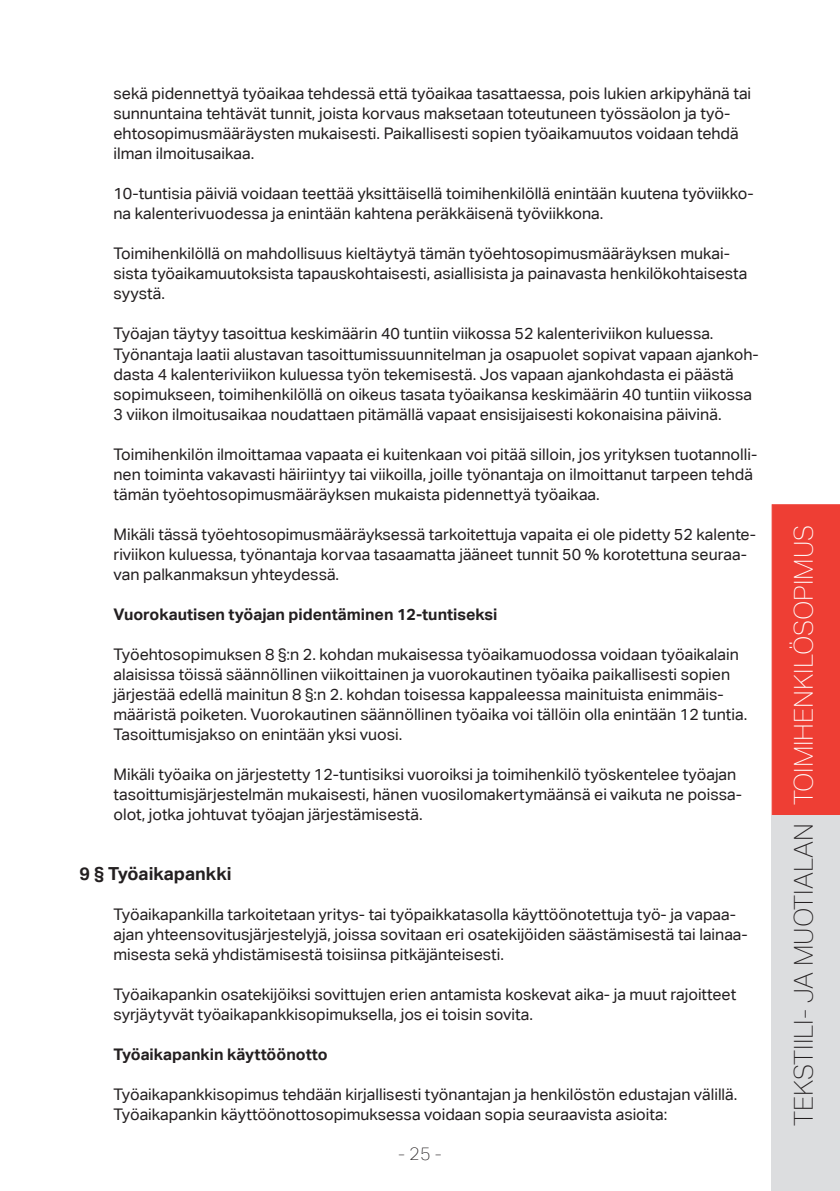
<style>
.page{position:relative;width:840px;height:1191px;background:#fff}
.page>*{position:absolute;margin:0;border:0;box-sizing:border-box;transform-origin:0 0}
.t1{font:100 26px "Aktiv Grotesk";color:#231f20}
.t2{font:700 18px "Aktiv Grotesk";color:#231f20}
.t3{font:100 18px "Aktiv Grotesk";color:#231f20}
.t4{font:16px/20px "Aktiv Grotesk";color:#231f20}
.t5{font:700 16px "Aktiv Grotesk";color:#231f20}
.s1{color:#fff}
</style>
<div class="page">
<div style="left:771px;top:504px;width:68px;height:311px;background:#ee3e34"></div>
<div style="left:771px;top:815px;width:68px;height:376px;background:#dcdddf"></div>
<p class="t4" style="left:113px;top:84px;width:639px">sekä pidennettyä työaikaa tehdessä että työaikaa tasattaessa, pois lukien arkipyhänä tai sunnuntaina tehtävät tunnit, joista korvaus maksetaan toteutuneen työssäolon ja työ&shy;ehtosopimusmääräysten mukaisesti. Paikallisesti sopien työaikamuutos voidaan tehdä ilman ilmoitusaikaa.</p>
<p class="t4" style="left:113px;top:184px;width:641px">10-tuntisia päiviä voidaan teettää yksittäisellä toimihenkilöllä enintään kuutena työviikko&shy;na kalenterivuodessa ja enintään kahtena peräkkäisenä työviikkona.</p>
<p class="t4" style="left:113px;top:244px;width:635px">Toimihenkilöllä on mahdollisuus kieltäytyä tämän työehtosopimusmääräyksen mukai&shy;sista työaikamuutoksista tapauskohtaisesti, asiallisista ja painavasta henkilökohtaisesta syystä.</p>
<p class="t4" style="left:113px;top:324px;width:646px">Työajan täytyy tasoittua keskimäärin 40 tuntiin viikossa 52 kalenteriviikon kuluessa.<br>Työnantaja laatii alustavan tasoittumissuunnitelman ja osapuolet sopivat vapaan ajankoh&shy;dasta 4 kalenteriviikon kuluessa työn tekemisestä. Jos vapaan ajankohdasta ei päästä sopimukseen, toimihenkilöllä on oikeus tasata työaikansa keskimäärin 40 tuntiin viikossa 3 viikon ilmoitusaikaa noudattaen pitämällä vapaat ensisijaisesti kokonaisina päivinä.</p>
<p class="t4" style="left:113px;top:444px;width:645px">Toimihenkilön ilmoittamaa vapaata ei kuitenkaan voi pitää silloin, jos yrityksen tuotannolli&shy;nen toiminta vakavasti häiriintyy tai viikoilla, joille työnantaja on ilmoittanut tarpeen tehdä tämän työehtosopimusmääräyksen mukaista pidennettyä työaikaa.</p>
<p class="t4" style="left:113px;top:524px;width:643px">Mikäli tässä työehtosopimusmääräyksessä tarkoitettuja vapaita ei ole pidetty 52 kalente&shy;riviikon kuluessa, työnantaja korvaa tasaamatta jääneet tunnit 50 % korotettuna seuraa&shy;van palkanmaksun yhteydessä.</p>
<p class="t5" style="left:113px;top:604px;width:385px">Vuorokautisen työajan pidentäminen 12-tuntiseksi</p>
<p class="t4" style="left:113px;top:644px;width:635px">Työehtosopimuksen 8 §:n 2. kohdan mukaisessa työaikamuodossa voidaan työaikalain alaisissa töissä säännöllinen viikoittainen ja vuorokautinen työaika paikallisesti sopien järjestää edellä mainitun 8 §:n 2. kohdan toisessa kappaleessa mainituista enimmäis&shy;määristä poiketen. Vuorokautinen säännöllinen työaika voi tällöin olla enintään 12 tuntia.<br>Tasoittumisjakso on enintään yksi vuosi.</p>
<p class="t4" style="left:113px;top:764px;width:629px">Mikäli työaika on järjestetty 12-tuntisiksi vuoroiksi ja toimihenkilö työskentelee työajan tasoittumisjärjestelmän mukaisesti, hänen vuosilomakertymäänsä ei vaikuta ne poissa&shy;olot, jotka johtuvat työajan järjestämisestä.</p>
<p class="t2" style="left:79px;top:862px;width:153px">9 § Työaikapankki</p>
<p class="t4" style="left:113px;top:904px;width:635px">Työaikapankilla tarkoitetaan yritys- tai työpaikkatasolla käyttöönotettuja työ- ja vapaa&shy;ajan yhteensovitusjärjestelyjä, joissa sovitaan eri osatekijöiden säästämisestä tai lainaa&shy;misesta sekä yhdistämisestä toisiinsa pitkäjänteisesti.</p>
<p class="t4" style="left:113px;top:984px;width:624px">Työaikapankin osatekijöiksi sovittujen erien antamista koskevat aika- ja muut rajoitteet syrjäytyvät työaikapankkisopimuksella, jos ei toisin sovita.</p>
<p class="t5" style="left:113px;top:1044px;width:215px">Työaikapankin käyttöönotto</p>
<p class="t4" style="left:113px;top:1084px;width:625px">Työaikapankkisopimus tehdään kirjallisesti työnantajan ja henkilöstön edustajan välillä.<br>Työaikapankin käyttöönottosopimuksessa voidaan sopia seuraavista asioita:</p>
<p class="t3" style="left:398px;top:1143px;width:45px">- 25 -</p>
<h1 class="t1" style="left:788px;top:1126px;width:603px;rotate:-90deg">TEKSTIILI- JA MUOTIALAN <span class="s1">TOIMIHENKILÖSOPIMUS</span></h1>
</div>
